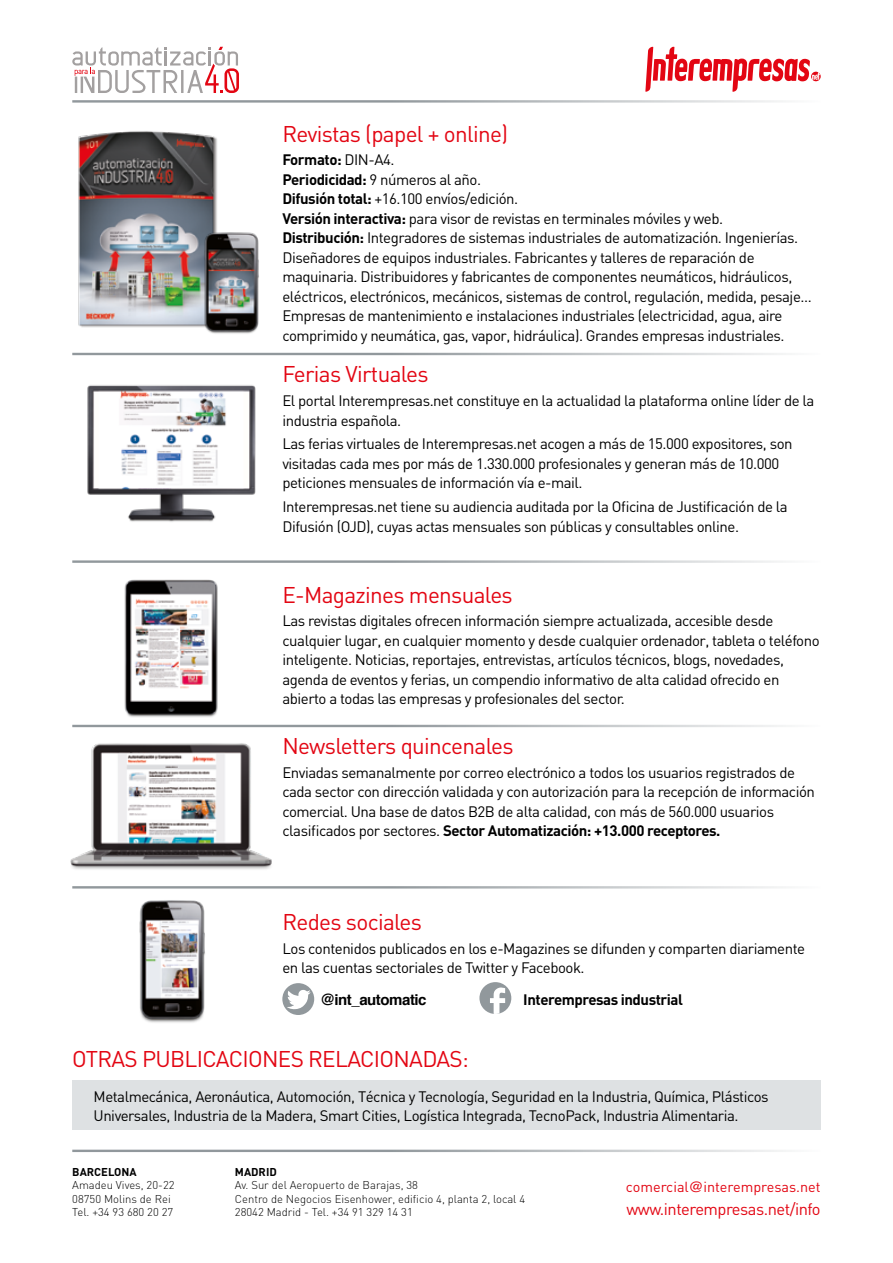
<style>
.page{position:relative;width:893px;height:1263px;background:#fff}
.page>*{position:absolute;margin:0;border:0;box-sizing:border-box;transform-origin:0 0}
.t1{font:22.5px "DIN";letter-spacing:-.03em;color:#e30613}
.t2{font:16.5px "DIN";letter-spacing:-.03em;color:#e30613}
.t3{font:15px/19.5px "DIN";letter-spacing:-.03em;color:#000}
.t4{font:700 15px "DIN";letter-spacing:-.03em;color:#000}
.t5{font:700 15px "Helvetica";letter-spacing:-.03em;color:#000}
.t6{font:14.4px "DIN";color:#e30613}
.t7{font:300 11.25px/13.5px "DIN";color:#000}
.t8{font:700 11.25px "DIN";color:#000}
.s1{font-weight:700}
.s2{font-family:"Helvetica"}
</style>
<div class="page">
<div style="left:72px;top:1080px;width:749px;height:50px;background:#dee1e3"></div>
<img style="left:78px;top:131px;width:139px;height:197px">
<img style="left:186px;top:221px;width:73px;height:113px">
<hr style="left:72px;top:100px;width:749px;height:3px;background:#91989c">
<svg style="left:645px;top:47px;width:175px;height:45px"></svg>
<img style="left:87px;top:385px;width:169px;height:137px">
<img style="left:112px;top:579px;width:118px;height:149px">
<hr style="left:72px;top:353px;width:749px;height:2px;background:#91989c">
<hr style="left:72px;top:560px;width:749px;height:3px;background:#91989c">
<img style="left:70px;top:743px;width:202px;height:127px">
<hr style="left:72px;top:725px;width:749px;height:2px;background:#91989c">
<hr style="left:72px;top:886px;width:749px;height:2px;background:#91989c">
<div style="left:282px;top:983px;width:32px;height:32px;background:#91989c;border-radius:50%"></div>
<svg style="left:287px;top:990px;width:24px;height:19px"></svg>
<img style="left:139px;top:900px;width:66px;height:123px">
<hr style="left:72px;top:1150px;width:749px;height:2px;background:#91989c">
<div style="left:479px;top:982px;width:32px;height:32px;background:#91989c;border-radius:50%"></div>
<svg style="left:490px;top:987px;width:15px;height:27px"></svg>
<svg style="left:72px;top:47px;width:167px;height:46px"></svg>
<h1 class="t1" style="left:282px;top:119px;width:227px">Revistas (papel + online)</h1>
<p class="t3" style="left:282px;top:150px;width:531px"><span class="s1">Formato:</span> DIN-A4.<br><span class="s1">Periodicidad:</span> 9 números al año.<br><span class="s1">Difusión total:</span> +16.100 envíos/edición.<br><span class="s1">Versión interactiva:</span> para visor de revistas en terminales móviles y web.<br><span class="s1">Distribución:</span> Integradores de sistemas industriales de automatización. Ingenierías.<br>Diseñadores de equipos industriales. Fabricantes y talleres de reparación de maquinaria. Distribuidores y fabricantes de componentes neumáticos, hidráulicos, eléctricos, electrónicos, mecánicos, sistemas de control, regulación, medida, pesaje...<br>Empresas de mantenimiento e instalaciones industriales (electricidad, agua, aire comprimido y neumática, gas, vapor, hidráulica). Grandes empresas industriales.</p>
<h1 class="t1" style="left:282px;top:360px;width:148px">Ferias Virtuales</h1>
<p class="t3" style="left:282px;top:391px;width:534px">El portal Interempresas.net constituye en la actualidad la plataforma online líder de la industria española.</p>
<p class="t3" style="left:282px;top:434px;width:512px">Las ferias virtuales de Interempresas.net acogen a más de 15.000 expositores, son visitadas cada mes por más de 1.330.000 profesionales y generan más de 10.000 peticiones mensuales de información vía e-mail.</p>
<p class="t3" style="left:282px;top:497px;width:507px">Interempresas.net tiene su audiencia auditada por la Oficina de Justificación de la<br>Difusión (OJD), cuyas actas mensuales son públicas y consultables online.</p>
<h1 class="t1" style="left:282px;top:580px;width:232px">E-Magazines mensuales</h1>
<p class="t3" style="left:282px;top:611px;width:539px">Las revistas digitales ofrecen información siempre actualizada, accesible desde cualquier lugar, en cualquier momento y desde cualquier ordenador, tableta o teléfono inteligente. Noticias, reportajes, entrevistas, artículos técnicos, blogs, novedades, agenda de eventos y ferias, un compendio informativo de alta calidad ofrecido en abierto a todas las empresas y profesionales del sector.</p>
<h1 class="t1" style="left:282px;top:732px;width:233px">Newsletters quincenales</h1>
<p class="t3" style="left:282px;top:762px;width:534px">Enviadas semanalmente por correo electrónico a todos los usuarios registrados de cada sector con dirección validada y con autorización para la recepción de información comercial. Una base de datos B2B de alta calidad, con más de 560.000 usuarios clasificados por sectores. <span class="s1">Sector Automatización: +13.000 receptores.</span></p>
<h1 class="t1" style="left:282px;top:908px;width:141px">Redes sociales</h1>
<p class="t3" style="left:282px;top:938px;width:524px">Los contenidos publicados en los e-Magazines se difunden y comparten diariamente en las cuentas sectoriales de Twitter y Facebook.</p>
<p class="t5" style="left:320px;top:988px;width:108px">@int_automatic</p>
<p class="t4" style="left:523px;top:990px;width:161px">Interempresas industrial</p>
<h1 class="t1" style="left:72px;top:1044px;width:398px">OTRAS PUBLICACIONES RELACIONADAS:</h1>
<p class="t3" style="left:94px;top:1086px;width:677px">Metalmecánica, Aeronáutica, Automoción, Técnica y Tecnología, Seguridad en la Industria, Química, Plásticos<br>Universales, Industria de la Madera, Smart Cities, Logística Integrada, TecnoPack, Industria Alimentaria.</p>
<p class="t8" style="left:72px;top:1164px;width:66px">BARCELONA</p>
<p class="t7" style="left:72px;top:1178px;width:104px">Amadeu Vives, 20-22<br>08750 Molins de Rei<br>Tel. +34 93 680 20 27</p>
<p class="t8" style="left:235px;top:1164px;width:43px">MADRID</p>
<p class="t7" style="left:235px;top:1178px;width:292px">Av. Sur del Aeropuerto de Barajas, 38<br>Centro de Negocios Eisenhower, edificio 4, planta 2, local 4<br>28042 Madrid - Tel. +34 91 329 14 31</p>
<p class="t6" style="left:626px;top:1177px;width:196px">comercial<span class="s2">@</span>interempresas.net</p>
<p class="t2" style="left:626px;top:1199px;width:196px">www.interempresas.net/info</p>
</div>
